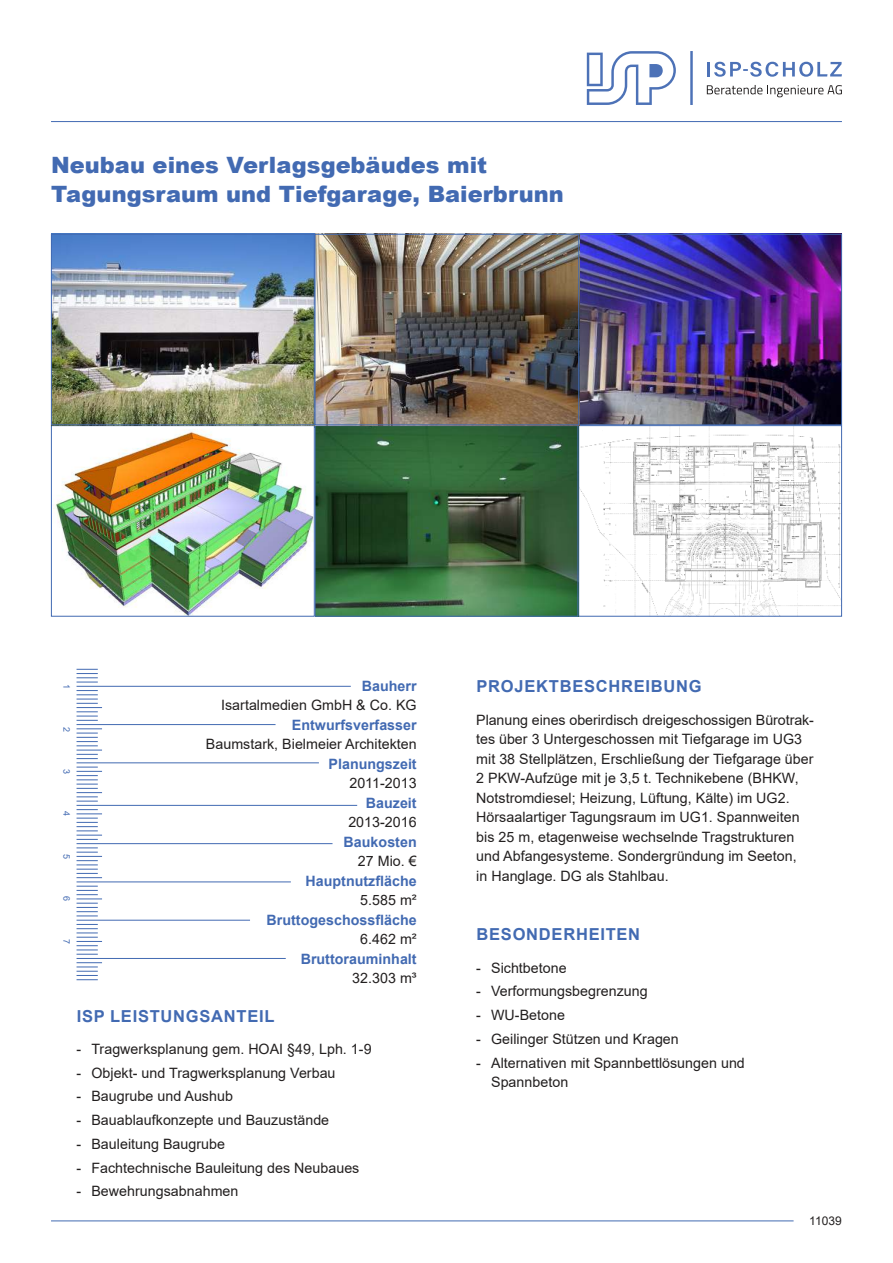
<style>
.page{position:relative;width:893px;height:1263px;background:#fff}
.page>*{position:absolute;margin:0;border:0;box-sizing:border-box;transform-origin:0 0}
.t1{font:900 22.5px/28.5px "Arial";color:#426ab2}
.t2{font:700 16.5px "Arial";letter-spacing:.045em;color:#426ab2}
.t3{font:14.25px/19.5px "Arial";color:#221f1f}
.t4{font:700 14.25px "Arial";color:#426ab2}
.t5{font:12px "Arial";letter-spacing:.005em;color:#221f1f}
.t6{font:9px "Arial";color:#426ab2}
</style>
<div class="page">
<svg style="left:77px;top:669px;width:21px;height:14px"></svg>
<hr style="left:77px;top:686px;width:274px;height:1px;background:#426ab2">
<svg style="left:77px;top:690px;width:25px;height:31px"></svg>
<hr style="left:77px;top:724px;width:199px;height:1px;background:#426ab2">
<svg style="left:77px;top:728px;width:25px;height:31px"></svg>
<hr style="left:77px;top:762px;width:242px;height:1px;background:#426ab2">
<svg style="left:77px;top:767px;width:25px;height:35px"></svg>
<hr style="left:77px;top:843px;width:256px;height:1px;background:#426ab2">
<hr style="left:77px;top:805px;width:280px;height:1px;background:#426ab2">
<svg style="left:77px;top:809px;width:25px;height:31px"></svg>
<img style="left:317px;top:236px;width:523px;height:379px">
<div style="left:578px;top:234px;width:264px;height:191px;border:1px solid #426ab2"></div>
<div style="left:578px;top:425px;width:264px;height:192px;border:1px solid #426ab2"></div>
<div style="left:315px;top:425px;width:263px;height:192px;border:1px solid #426ab2"></div>
<img style="left:317px;top:236px;width:260px;height:187px">
<div style="left:315px;top:234px;width:264px;height:191px;border:1px solid #426ab2"></div>
<img style="left:55px;top:429px;width:258px;height:186px">
<div style="left:51px;top:425px;width:264px;height:192px;border:1px solid #426ab2"></div>
<img style="left:53px;top:236px;width:260px;height:187px">
<div style="left:51px;top:234px;width:264px;height:191px;border:1px solid #426ab2"></div>
<hr style="left:77px;top:881px;width:214px;height:1px;background:#426ab2">
<hr style="left:77px;top:958px;width:209px;height:1px;background:#426ab2">
<svg style="left:77px;top:847px;width:25px;height:31px"></svg>
<svg style="left:77px;top:886px;width:25px;height:30px"></svg>
<hr style="left:77px;top:920px;width:173px;height:1px;background:#426ab2">
<svg style="left:77px;top:924px;width:25px;height:31px"></svg>
<svg style="left:77px;top:962px;width:25px;height:18px"></svg>
<hr style="left:51px;top:1220px;width:743px;height:1px;background:#426ab2">
<hr style="left:51px;top:121px;width:791px;height:1px;background:#426ab2">
<hr style="left:690px;top:51px;width:3px;height:54px;background:#4d72b7">
<svg style="left:587px;top:51px;width:89px;height:54px"></svg>
<svg style="left:707px;top:85px;width:135px;height:12px"></svg>
<hr style="left:707px;top:62px;width:3px;height:14px;background:#4d72b7">
<svg style="left:714px;top:62px;width:128px;height:15px"></svg>
<h1 class="t1" style="left:51px;top:153px;width:514px">Neubau eines Verlagsgebäudes mit<br>Tagungsraum und Tiefgarage, Baierbrunn</h1>
<p class="t6" style="left:70px;top:684px;width:7px;rotate:90deg">1</p>
<p class="t6" style="left:70px;top:727px;width:7px;rotate:90deg">2</p>
<p class="t6" style="left:70px;top:769px;width:7px;rotate:90deg">3</p>
<p class="t6" style="left:70px;top:811px;width:7px;rotate:90deg">4</p>
<p class="t6" style="left:70px;top:854px;width:7px;rotate:90deg">5</p>
<p class="t6" style="left:70px;top:896px;width:7px;rotate:90deg">6</p>
<p class="t6" style="left:70px;top:939px;width:7px;rotate:90deg">7</p>
<p class="t4" style="left:362px;top:680px;width:56px">Bauherr</p>
<p class="t3" style="left:221px;top:697px;width:197px">Isartalmedien GmbH &amp; Co. KG</p>
<p class="t4" style="left:292px;top:719px;width:126px">Entwurfsverfasser</p>
<p class="t3" style="left:206px;top:736px;width:212px">Baumstark, Bielmeier Architekten</p>
<p class="t4" style="left:328px;top:758px;width:90px">Planungszeit</p>
<p class="t3" style="left:349px;top:775px;width:69px">2011-2013</p>
<p class="t4" style="left:366px;top:797px;width:52px">Bauzeit</p>
<p class="t3" style="left:348px;top:814px;width:70px">2013-2016</p>
<p class="t4" style="left:344px;top:836px;width:75px">Baukosten</p>
<p class="t3" style="left:358px;top:853px;width:60px">27 Mio. €</p>
<p class="t4" style="left:305px;top:871px;width:113px">Hauptnutzfläche</p>
<p class="t3" style="left:360px;top:892px;width:58px">5.585 m²</p>
<p class="t4" style="left:267px;top:910px;width:152px">Bruttogeschossfläche</p>
<p class="t3" style="left:360px;top:931px;width:58px">6.462 m²</p>
<p class="t4" style="left:301px;top:953px;width:118px">Bruttorauminhalt</p>
<p class="t3" style="left:352px;top:970px;width:66px">32.303 m³</p>
<p class="t2" style="left:77px;top:1009px;width:199px">ISP LEIStungSantEIL</p>
<p class="t3" style="left:77px;top:1040px;width:297px">- Tragwerksplanung gem. HOAI §49, Lph. 1-9</p>
<p class="t3" style="left:77px;top:1064px;width:261px">- Objekt- und Tragwerksplanung Verbau</p>
<p class="t3" style="left:77px;top:1088px;width:158px">- Baugrube und Aushub</p>
<p class="t3" style="left:77px;top:1112px;width:254px">- Bauablaufkonzepte und Bauzustände</p>
<p class="t3" style="left:77px;top:1135px;width:150px">- Bauleitung Baugrube</p>
<p class="t3" style="left:77px;top:1159px;width:284px">- Fachtechnische Bauleitung des Neubaues</p>
<p class="t3" style="left:77px;top:1183px;width:163px">- Bewehrungsabnahmen</p>
<p class="t2" style="left:477px;top:680px;width:227px">ProjEktBESchrEIBung</p>
<p class="t3" style="left:476px;top:711px;width:339px">Planung eines oberirdisch dreigeschossigen Bürotrak&shy;tes über 3 Untergeschossen mit Tiefgarage im UG3 mit 38 Stellplätzen, Erschließung der Tiefgarage über 2 PKW-Aufzüge mit je 3,5 t. Technikebene (BHKW, Notstromdiesel; Heizung, Lüftung, Kälte) im UG2.<br>Hörsaalartiger Tagungsraum im UG1. Spannweiten bis 25 m, etagenweise wechselnde Tragstrukturen und Abfangesysteme. Sondergründung im Seeton,<br>in Hanglage. DG als Stahlbau.</p>
<p class="t2" style="left:477px;top:928px;width:165px">BESondErhEItEn</p>
<p class="t3" style="left:476px;top:959px;width:92px">- Sichtbetone</p>
<p class="t3" style="left:476px;top:983px;width:173px">- Verformungsbegrenzung</p>
<p class="t3" style="left:476px;top:1007px;width:90px">- WU-Betone</p>
<p class="t3" style="left:476px;top:1030px;width:204px">- Geilinger Stützen und Kragen</p>
<p class="t3" style="left:491px;top:1054px;width:255px;text-indent:-15px">- Alternativen mit Spannbettlösungen und<br>Spannbeton</p>
<p class="t5" style="left:809px;top:1216px;width:34px">11039</p>
</div>
